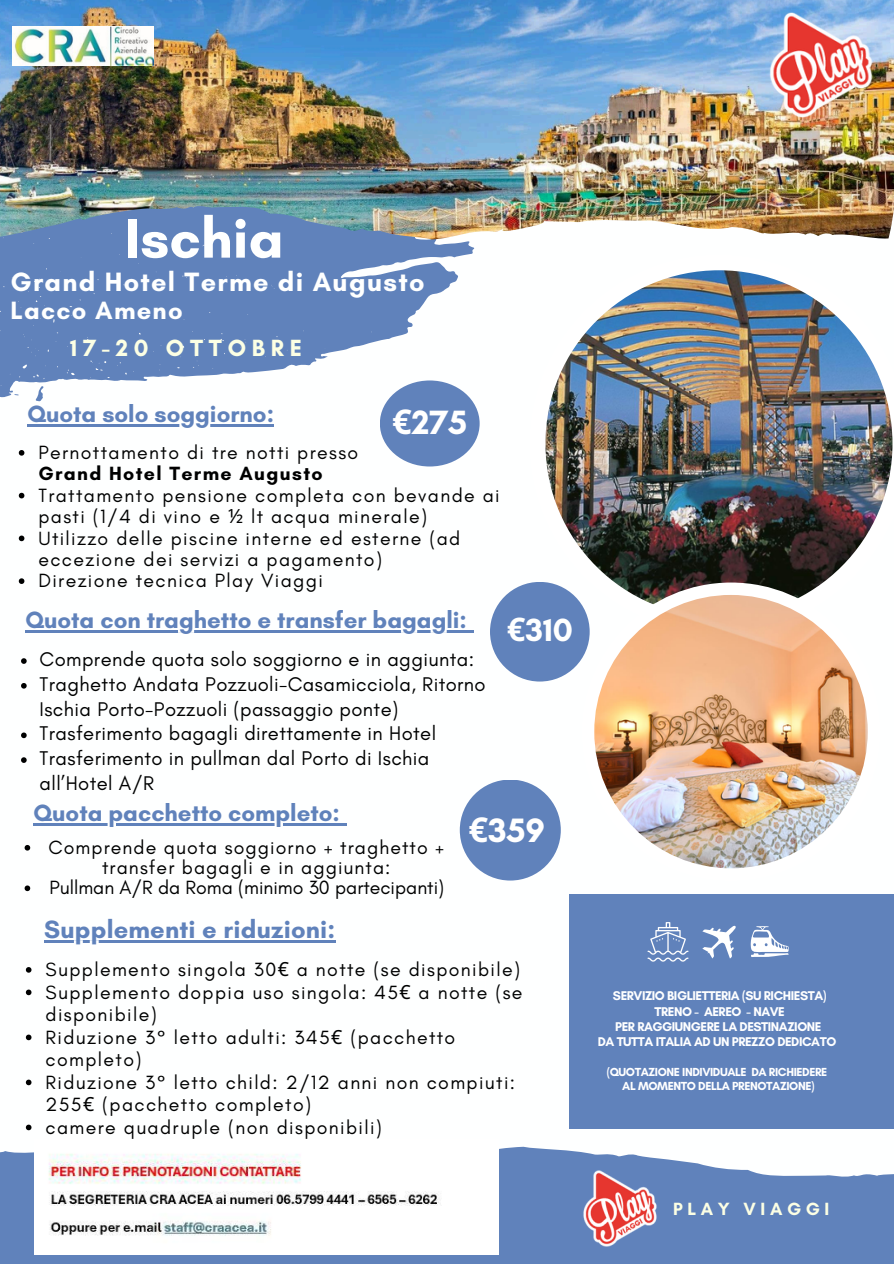
<style>
.page{position:relative;width:894px;height:1264px;background:#fff}
.page>*{position:absolute;margin:0;border:0;box-sizing:border-box;transform-origin:0 0}
.t1{font:700 57px "Glacial Indifference";color:#feffff}
.t2{font:700 34.35px "Glacial Indifference";color:#fff}
.t3{font:700 32.55px "Glacial Indifference";color:#feffff}
.t4{font:700 27px "Glacial Indifference";letter-spacing:.05em;color:#feffff}
.t5{font:700 25.5px "Glacial Indifference";letter-spacing:.005em;color:#6082bb}
.t6{font:700 25.5px "Glacial Indifference";letter-spacing:.05em;color:#feffff}
.t7{font:700 24px "Glacial Indifference";color:#6082bb}
.t8{font:700 23.85px "Glacial Indifference";letter-spacing:.24em;color:#fcffe4}
.t9{font:20.25px/24.8px "Glacial Indifference";letter-spacing:.02em;color:#000}
.t10{font:19.5px/21.3px "Glacial Indifference";letter-spacing:.07em;color:#000}
.t11{font:19.5px "Glacial Indifference";color:#000}
.t12{font:700 18px "Glacial Indifference";letter-spacing:.255em;color:#fcffe4}
.t13{font:700 12.9px/15.3px "Glacial Indifference";letter-spacing:-.035em;color:#fff;text-align:center}
.t14{font:700 11.85px/13.8px "Glacial Indifference";letter-spacing:-.035em;color:#fff;text-align:center}
.s1{font-family:"Noto Sans"}
.s2{font-weight:700}
</style>
<div class="page">
<svg style="left:0;top:240px;width:480px;height:197px;fill:#6082bb"></svg>
<img style="left:0;top:0;width:893px;height:240px">
<img style="left:545px;top:270px;width:347px;height:347px;border-radius:50%">
<div style="left:581px;top:582px;width:299px;height:299px;background:#fff;border-radius:50%"></div>
<img style="left:594px;top:595px;width:273px;height:273px;border-radius:50%">
<img style="left:768px;top:13px;width:105px;height:104px">
<svg style="left:19px;top:450px;width:5px;height:5px"></svg>
<svg style="left:19px;top:493px;width:5px;height:5px"></svg>
<svg style="left:19px;top:535px;width:5px;height:6px"></svg>
<svg style="left:19px;top:578px;width:5px;height:6px"></svg>
<svg style="left:21px;top:658px;width:6px;height:6px"></svg>
<svg style="left:21px;top:683px;width:6px;height:5px"></svg>
<svg style="left:21px;top:732px;width:6px;height:6px"></svg>
<svg style="left:21px;top:757px;width:6px;height:6px"></svg>
<div style="left:380px;top:380px;width:99px;height:86px;background:#6082bb;border-radius:50%"></div>
<hr style="left:34px;top:823px;width:306px;height:2px;background:#6082bb">
<svg style="left:340px;top:823px;width:6px;height:2px"></svg>
<hr style="left:25px;top:630px;width:442px;height:2px;background:#6082bb">
<svg style="left:467px;top:630px;width:6px;height:2px"></svg>
<hr style="left:27px;top:424px;width:247px;height:2px;background:#6082bb">
<div style="left:459px;top:779px;width:101px;height:101px;background:#6082bb;border-radius:50%"></div>
<svg style="left:25px;top:845px;width:5px;height:5px"></svg>
<svg style="left:25px;top:885px;width:5px;height:6px"></svg>
<div style="left:490px;top:582px;width:99px;height:99px;background:#6082bb;border-radius:50%"></div>
<hr style="left:44px;top:940px;width:291px;height:3px;background:#6082bb">
<svg style="left:26px;top:967px;width:5px;height:5px"></svg>
<svg style="left:26px;top:989px;width:5px;height:6px"></svg>
<svg style="left:26px;top:1034px;width:5px;height:6px"></svg>
<svg style="left:26px;top:1079px;width:5px;height:6px"></svg>
<svg style="left:26px;top:1124px;width:5px;height:6px"></svg>
<div style="left:569px;top:894px;width:323px;height:234px;background:#6082bb"></div>
<svg style="left:647px;top:922px;width:41px;height:39px"></svg>
<svg style="left:702px;top:925px;width:34px;height:33px"></svg>
<svg style="left:750px;top:926px;width:39px;height:31px"></svg>
<svg style="left:0;top:1146px;width:893px;height:117px;fill:#6082bb"></svg>
<img style="left:582px;top:1170px;width:75px;height:76px">
<img style="left:13px;top:27px;width:141px;height:39px">
<img style="left:34px;top:1146px;width:464px;height:108px">
<p class="t1" style="left:125px;top:203px;width:160px">Ischia</p>
<h2 class="t4" style="left:11px;top:266px;width:415px">Grand Hotel Terme di Augusto</h2>
<h2 class="t6" style="left:11px;top:295px;width:173px">Lacco Ameno</h2>
<p class="t8" style="left:70px;top:333px;width:233px">17-20 OTTOBRE</p>
<p class="t7" style="left:27px;top:399px;width:248px">Quota solo soggiorno:</p>
<h2 class="t2" style="left:392px;top:401px;width:76px"><span class="s1">€</span>275</h2>
<h1 class="t10" style="left:38px;top:441px;width:321px">Pernottamento di tre notti presso<br><span class="s2">Grand Hotel Terme Augusto</span></h1>
<h3 class="t10" style="left:38px;top:484px;width:462px">Trattamento pensione completa con bevande ai pasti (1/4 di vino e <span class="s1">½</span> lt acqua minerale)</h3>
<h4 class="t10" style="left:38px;top:527px;width:423px">Utilizzo delle piscine interne ed esterne (ad eccezione dei servizi a pagamento)</h4>
<h5 class="t10" style="left:38px;top:570px;width:286px">Direzione tecnica Play Viaggi</h5>
<h5 class="t7" style="left:25px;top:605px;width:443px">Quota con traghetto e transfer bagagli:</h5>
<p class="t9" style="left:40px;top:646px;width:436px">Comprende quota solo soggiorno e in aggiunta:</p>
<h2 class="t9" style="left:40px;top:671px;width:447px">Traghetto Andata Pozzuoli-Casamicciola, Ritorno<br>Ischia Porto-Pozzuoli (passaggio ponte)</h2>
<p class="t9" style="left:40px;top:721px;width:398px">Trasferimento bagagli direttamente in Hotel</p>
<p class="t9" style="left:40px;top:745px;width:391px">Trasferimento in pullman dal Porto di Ischia all’Hotel A/R</p>
<h5 class="t3" style="left:506px;top:609px;width:68px"><span class="s1">€</span>310</h5>
<p class="t7" style="left:34px;top:798px;width:308px">Quota pacchetto completo:</p>
<p class="t10" style="left:48px;top:837px;width:397px;line-height:20.2px;text-align:center">Comprende quota soggiorno + traghetto + transfer bagagli e in aggiunta:</p>
<p class="t11" style="left:50px;top:876px;width:396px">Pullman A/R da Roma (minimo 30 partecipanti)</p>
<p class="t2" style="left:468px;top:809px;width:78px"><span class="s1">€</span>359</p>
<p class="t5" style="left:44px;top:914px;width:292px">Supplementi e riduzioni:</p>
<p class="t10" style="left:45px;top:958px;width:476px">Supplemento singola 30<span class="s1">€</span> a notte (se disponibile)</p>
<p class="t10" style="left:45px;top:980px;width:478px;line-height:22.5px">Supplemento doppia uso singola: 45<span class="s1">€</span> a notte (se disponibile)</p>
<p class="t10" style="left:45px;top:1025px;width:411px;line-height:22.5px">Riduzione 3° letto adulti: 345<span class="s1">€</span> (pacchetto completo)</p>
<p class="t10" style="left:45px;top:1070px;width:471px;line-height:22.5px">Riduzione 3° letto child: 2/12 anni non compiuti:<br>255<span class="s1">€</span> (pacchetto completo)</p>
<h6 class="t10" style="left:45px;top:1116px;width:338px">camere quadruple (non disponibili)</h6>
<p class="t13" style="left:597px;top:988px;width:240px">SERVIZIO BIGLIETTERIA (SU RICHIESTA)<br>TRENO - AEREO - NAVE<br>PER RAGGIUNGERE LA DESTINAZIONE<br>DA TUTTA ITALIA AD UN PREZZO DEDICATO</p>
<p class="t14" style="left:606px;top:1065px;width:222px">(QUOTAZIONE INDIVIDUALE DA RICHIEDERE<br>AL MOMENTO DELLA PRENOTAZIONE)</p>
<p class="t12" style="left:673px;top:1197px;width:158px">PLAY VIAGGI</p>
</div>
